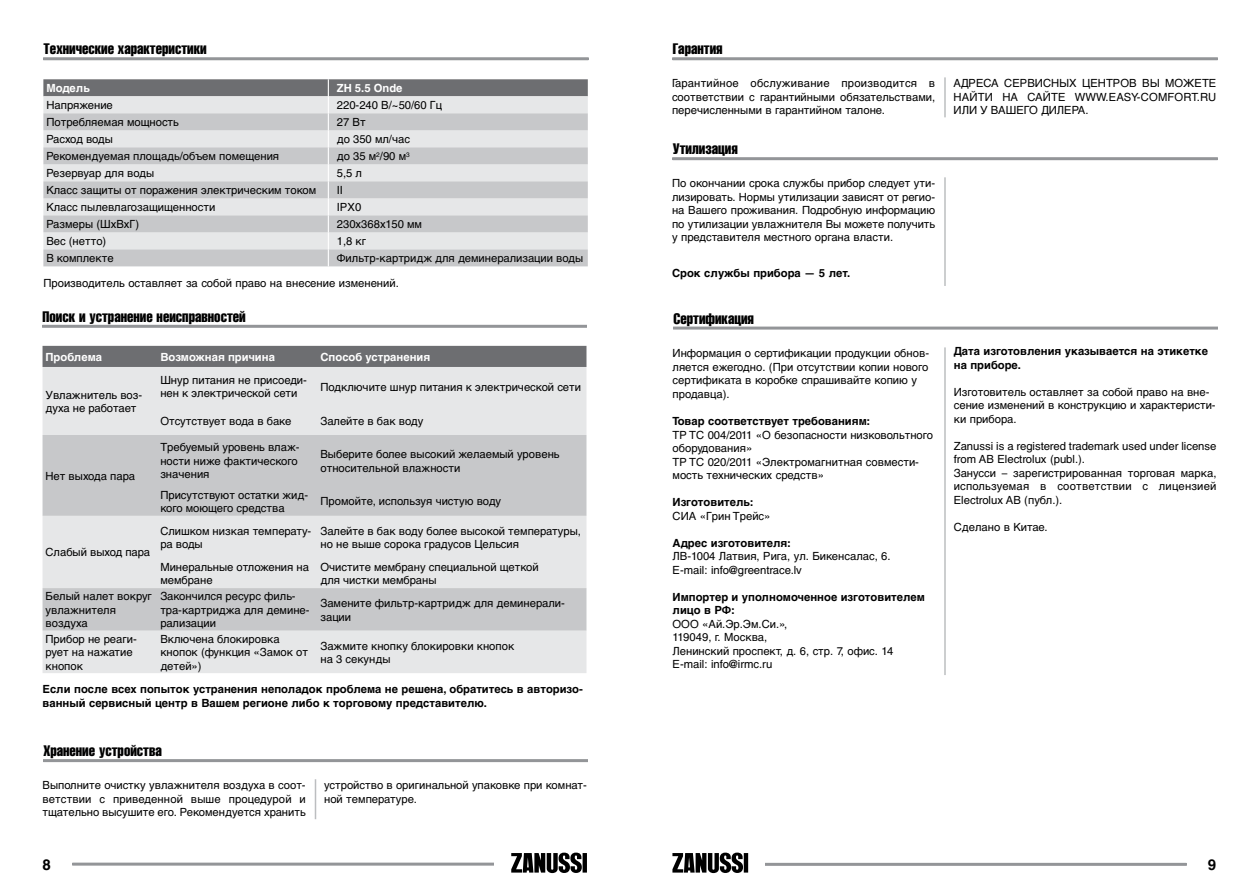
<style>
.page{position:relative;width:1259px;height:893px;background:#fff}
.page>*{position:absolute;margin:0;border:0;box-sizing:border-box;transform-origin:0 0}
.t1{font:extra-condensed 15px "Helvetica LTCYR";color:#000}
.t2{font:700 15px "Helvetica LTCYR";color:#000}
.t3{font:11.25px/13.5px "Helvetica LTCYR";color:#000}
.t4{font:700 11.25px/13.5px "Helvetica LTCYR";color:#000}
.t5{font:700 11.25px "Helvetica LTCYR";color:#fff}
.t6{font:11.25px "Helvetica LTCYR";letter-spacing:-.02em;color:#000}
</style>
<div class="page">
<hr style="left:73px;top:863px;width:420px;height:3px;background:#939598">
<hr style="left:766px;top:863px;width:420px;height:3px;background:#939598">
<svg style="left:511px;top:853px;width:76px;height:20px"></svg>
<svg style="left:672px;top:853px;width:76px;height:20px"></svg>
<hr style="left:44px;top:57px;width:544px;height:3px;background:#939598">
<hr style="left:43px;top:325px;width:544px;height:3px;background:#939598">
<hr style="left:43px;top:759px;width:545px;height:3px;background:#939598">
<hr style="left:673px;top:57px;width:544px;height:3px;background:#939598">
<hr style="left:673px;top:157px;width:544px;height:3px;background:#939598">
<hr style="left:315px;top:779px;width:1px;height:40px;background:#bcbec0">
<hr style="left:944px;top:77px;width:1px;height:40px;background:#bcbec0">
<hr style="left:944px;top:177px;width:1px;height:109px;background:#bcbec0">
<svg style="left:43px;top:79px;width:545px;height:187px;background:#cdced0"></svg>
<div style="left:43px;top:346px;width:543px;height:21px;background:#6d6e71"></div>
<div style="left:43px;top:367px;width:543px;height:306px;background:#e6e7e8"></div>
<svg style="left:43px;top:435px;width:543px;height:196px;background:#d2d3d5"></svg>
<hr style="left:673px;top:327px;width:544px;height:3px;background:#939598">
<hr style="left:944px;top:347px;width:1px;height:328px;background:#bcbec0">
<h1 class="t1" style="left:44px;top:41px;width:165px">Технические характеристики</h1>
<p class="t5" style="left:46px;top:82px;width:45px">Модель</p>
<p class="t5" style="left:337px;top:82px;width:67px">ZH 5.5 Onde</p>
<p class="t3" style="left:46px;top:98px;width:68px">Напряжение</p>
<p class="t3" style="left:337px;top:98px;width:107px">220-240 В/~50/60 Гц</p>
<p class="t3" style="left:46px;top:116px;width:134px">Потребляемая мощность</p>
<p class="t3" style="left:337px;top:116px;width:30px">27 Вт</p>
<p class="t6" style="left:46px;top:133px;width:68px">Расход воды</p>
<p class="t3" style="left:337px;top:133px;width:75px">до 350 мл/час</p>
<p class="t3" style="left:46px;top:150px;width:234px">Рекомендуемая площадь/объем помещения</p>
<p class="t3" style="left:337px;top:150px;width:74px">до 35 м<sup>2</sup>/90 м<sup>3</sup></p>
<p class="t3" style="left:46px;top:167px;width:109px">Резервуар для воды</p>
<p class="t3" style="left:337px;top:167px;width:27px">5,5 л</p>
<p class="t3" style="left:46px;top:184px;width:271px">Класс защиты от поражения электрическим током</p>
<p class="t3" style="left:337px;top:184px;width:8px">II</p>
<p class="t3" style="left:46px;top:201px;width:170px">Класс пылевлагозащищенности</p>
<p class="t3" style="left:337px;top:201px;width:26px">IPХ0</p>
<p class="t3" style="left:46px;top:218px;width:94px">Размеры (ШхВхГ)</p>
<p class="t3" style="left:337px;top:218px;width:87px">230х368х150 мм</p>
<p class="t3" style="left:46px;top:235px;width:62px">Вес (нетто)</p>
<p class="t3" style="left:337px;top:235px;width:31px">1,8 кг</p>
<p class="t3" style="left:46px;top:252px;width:69px">В комплекте</p>
<p class="t3" style="left:337px;top:252px;width:248px">Фильтр-картридж для деминерализации воды</p>
<p class="t3" style="left:43px;top:277px;width:357px">Производитель оставляет за собой право на внесение изменений.</p>
<h1 class="t1" style="left:43px;top:308px;width:205px">Поиск и устранение неисправностей</h1>
<p class="t5" style="left:45px;top:350px;width:58px">Проблема</p>
<p class="t5" style="left:160px;top:350px;width:116px">Возможная причина</p>
<p class="t5" style="left:320px;top:350px;width:111px">Способ устранения</p>
<p class="t3" style="left:45px;top:388px;width:98px">Увлажнитель воз&shy;духа не работает</p>
<p class="t3" style="left:160px;top:373px;width:148px">Шнур питания не присоеди&shy;нен к электрической сети</p>
<p class="t3" style="left:320px;top:380px;width:262px">Подключите шнур питания к электрической сети</p>
<p class="t3" style="left:160px;top:414px;width:132px">Отсутствует вода в баке</p>
<p class="t3" style="left:320px;top:414px;width:104px">Залейте в бак воду</p>
<p class="t3" style="left:45px;top:469px;width:91px">Нет выхода пара</p>
<p class="t3" style="left:45px;top:546px;width:106px">Слабый выход пара</p>
<p class="t3" style="left:160px;top:441px;width:141px">Требуемый уровень влаж&shy;ности ниже фактического значения</p>
<p class="t3" style="left:320px;top:447px;width:241px">Выберите более высокий желаемый уровень относительной влажности</p>
<p class="t3" style="left:160px;top:488px;width:149px">Присутствуют остатки жид&shy;кого моющего средства</p>
<p class="t3" style="left:320px;top:495px;width:182px">Промойте, используя чистую воду</p>
<p class="t3" style="left:160px;top:524px;width:152px">Слишком низкая температу&shy;ра воды</p>
<p class="t3" style="left:320px;top:524px;width:262px">Залейте в бак воду более высокой температуры, но не выше сорока градусов Цельсия</p>
<p class="t3" style="left:160px;top:560px;width:150px">Минеральные отложения на мембране</p>
<p class="t3" style="left:320px;top:560px;width:220px">Очистите мембрану специальной щеткой для чистки мембраны</p>
<p class="t3" style="left:45px;top:589px;width:108px">Белый налет вокруг увлажнителя воздуха</p>
<p class="t3" style="left:160px;top:589px;width:151px">Закончился ресурс филь&shy;тра-картриджа для демине&shy;рализации</p>
<p class="t3" style="left:320px;top:596px;width:246px">Замените фильтр-картридж для деминерали&shy;зации</p>
<p class="t3" style="left:45px;top:632px;width:93px">Прибор не реаги&shy;рует на нажатие кнопок</p>
<p class="t3" style="left:160px;top:632px;width:149px">Включена блокировка кнопок (функция «Замок от детей»)</p>
<p class="t3" style="left:320px;top:639px;width:195px">Зажмите кнопку блокировки кнопок на 3 секунды</p>
<p class="t4" style="left:43px;top:683px;width:542px">Если после всех попыток устранения неполадок проблема не решена, обратитесь в авторизо&shy;ванный сервисный центр в Вашем регионе либо к торговому представителю.</p>
<h1 class="t1" style="left:43px;top:743px;width:120px">Хранение устройства</h1>
<p class="t3" style="left:43px;top:778px;width:265px;text-align:justify">Выполните очистку увлажнителя воздуха в соот&shy;ветствии с приведенной выше процедурой и тщательно высушите его. Рекомендуется хранить</p>
<p class="t3" style="left:324px;top:778px;width:264px">устройство в оригинальной упаковке при комнат&shy;ной температуре.</p>
<h1 class="t1" style="left:673px;top:41px;width:51px">Гарантия</h1>
<p class="t3" style="left:672px;top:77px;width:265px;text-align:justify">Гарантийное обслуживание производится в соответствии с гарантийными обязательствами, перечисленными в гарантийном талоне.</p>
<h1 class="t1" style="left:673px;top:141px;width:66px">Утилизация</h1>
<p class="t3" style="left:672px;top:176px;width:265px;text-align:justify">По окончании срока службы прибор следует ути&shy;лизировать. Нормы утилизации зависят от регио&shy;на Вашего проживания. Подробную информацию по утилизации увлажнителя Вы можете получить у представителя местного органа власти.</p>
<p class="t4" style="left:672px;top:266px;width:180px">Срок службы прибора — 5 лет.</p>
<h1 class="t1" style="left:673px;top:310px;width:82px">Сертификация</h1>
<p class="t3" style="left:672px;top:347px;width:258px">Информация о сертификации продукции обнов&shy;ляется ежегодно. (При отсутствии копии нового сертификата в коробке спрашивайте копию у продавца).</p>
<p class="t4" style="left:672px;top:414px;width:199px">Товар соответствует требованиям:</p>
<p class="t3" style="left:672px;top:428px;width:262px">ТР ТС 004/2011 «О безопасности низковольтного оборудования»<br>ТР ТС 020/2011 «Электромагнитная совмести&shy;мость технических средств»</p>
<p class="t4" style="left:672px;top:495px;width:82px">Изготовитель:</p>
<p class="t3" style="left:672px;top:509px;width:99px">СИА «Грин Трейс»</p>
<p class="t4" style="left:672px;top:536px;width:120px">Адрес изготовителя:</p>
<p class="t3" style="left:672px;top:549px;width:220px">ЛВ-1004 Латвия, Рига, ул. Бикенсалас, 6.<br>E-mail: info@greentrace.lv</p>
<p class="t4" style="left:672px;top:590px;width:254px">Импортер и уполномоченное изготовителем лицо в РФ:</p>
<p class="t3" style="left:672px;top:617px;width:222px">ООО «Ай.Эр.Эм.Си.»,<br>119049, г. Москва,<br>Ленинский проспект, д. 6, стр. 7, офис. 14<br>E-mail: info@irmc.ru</p>
<p class="t3" style="left:953px;top:77px;width:264px;text-align:justify">АДРЕСА СЕРВИСНЫХ ЦЕНТРОВ ВЫ МОЖЕТЕ НАЙТИ НА САЙТЕ WWW.EASY-COMFORT.RU ИЛИ У ВАШЕГО ДИЛЕРА.</p>
<p class="t4" style="left:954px;top:345px;width:256px">Дата изготовления указывается на этикетке на приборе.</p>
<p class="t3" style="left:954px;top:385px;width:263px">Изготовитель оставляет за собой право на вне&shy;сение изменений в конструкцию и характеристи&shy;ки прибора.</p>
<p class="t3" style="left:954px;top:439px;width:264px">Zanussi is a registered trademark used under license from AB Electrolux (publ.).<br>Занусси – зарегистрированная торговая марка, используемая в соответствии с лицензией Electrolux AB (публ.).</p>
<p class="t3" style="left:954px;top:520px;width:95px">Сделано в Китае.</p>
<h1 class="t2" style="left:43px;top:856px;width:10px">8</h1>
<h1 class="t2" style="left:1208px;top:856px;width:10px">9</h1>
</div>
